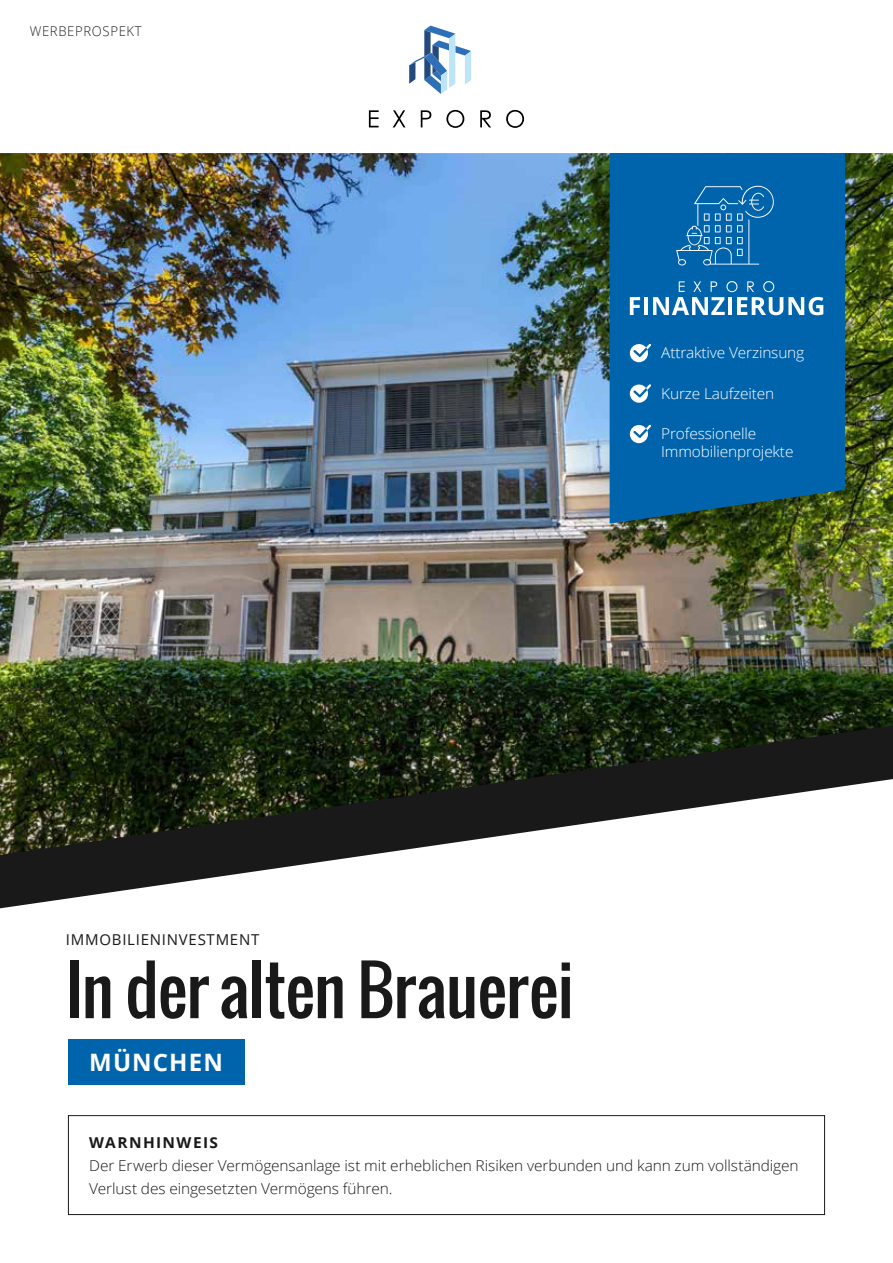
<style>
.page{position:relative;width:893px;height:1263px;background:#fff}
.page>*{position:absolute;margin:0;border:0;box-sizing:border-box;transform-origin:0 0}
.t1{font:66px "Oswald";letter-spacing:-.005em;color:#191919}
.t2{font:700 24px "Open Sans";letter-spacing:.045em;color:#fff}
.t3{font:300 15px/22.8px "Open Sans";letter-spacing:-.005em;color:#191919}
.t4{font:300 15px/18px "Open Sans";letter-spacing:-.01em;color:#fff}
.t5{font:15px "Open Sans";letter-spacing:.05em;color:#191919}
.t6{font:700 15px "Open Sans";letter-spacing:.09em;color:#191919}
.t7{font:300 13.5px "Open Sans";letter-spacing:.05em;color:#222}
.t8{font:300 10.5px "Open Sans";letter-spacing:.1em;color:#191919}
</style>
<div class="page">
<img style="left:0;top:153px;width:893px;height:572px">
<svg style="left:409px;top:26px;width:62px;height:68px"></svg>
<svg style="left:369px;top:110px;width:10px;height:17px"></svg>
<svg style="left:393px;top:110px;width:12px;height:17px"></svg>
<svg style="left:421px;top:110px;width:10px;height:17px"></svg>
<svg style="left:446px;top:110px;width:18px;height:18px"></svg>
<svg style="left:480px;top:110px;width:11px;height:17px"></svg>
<svg style="left:506px;top:110px;width:18px;height:18px"></svg>
<div style="left:68px;top:1039px;width:176px;height:46px;background:#0064ad"></div>
<div style="left:68px;top:1115px;width:757px;height:100px;border:1px solid #191919"></div>
<svg style="left:0;top:725px;width:893px;height:183px"></svg>
<div style="left:610px;top:153px;width:235px;height:371px;background:#0064ad"></div>
<svg style="left:630px;top:297px;width:10px;height:18px"></svg>
<hr style="left:644px;top:297px;width:4px;height:18px;background:#fff">
<svg style="left:676px;top:184px;width:99px;height:81px;background:#1b74b5"></svg>
<svg style="left:653px;top:281px;width:170px;height:34px"></svg>
<svg style="left:630px;top:344px;width:21px;height:18px"></svg>
<svg style="left:630px;top:384px;width:21px;height:19px"></svg>
<svg style="left:630px;top:425px;width:21px;height:18px"></svg>
<p class="t7" style="left:30px;top:22px;width:113px">WERBEPROSPEKT</p>
<p class="t8" style="left:27px;top:280px;width:106px;rotate:-90deg">STAND 07.10.2020</p>
<p class="t4" style="left:661px;top:343px;width:145px">Attraktive Verzinsung</p>
<p class="t4" style="left:661px;top:384px;width:115px">Kurze Laufzeiten</p>
<p class="t4" style="left:661px;top:424px;width:134px">Professionelle<br>Immobilienprojekte</p>
<p class="t5" style="left:66px;top:930px;width:195px">IMMOBILIENINVESTMENT</p>
<h1 class="t1" style="left:66px;top:940px;width:510px">In der alten Brauerei</h1>
<h2 class="t2" style="left:89px;top:1046px;width:135px">MÜNCHEN</h2>
<p class="t6" style="left:89px;top:1132px;width:130px">WARNHINWEIS</p>
<p class="t3" style="left:89px;top:1153px;width:711px">Der Erwerb dieser Vermögensanlage ist mit erheblichen Risiken verbunden und kann zum vollständigen<br>Verlust des eingesetzten Vermögens führen.</p>
</div>
